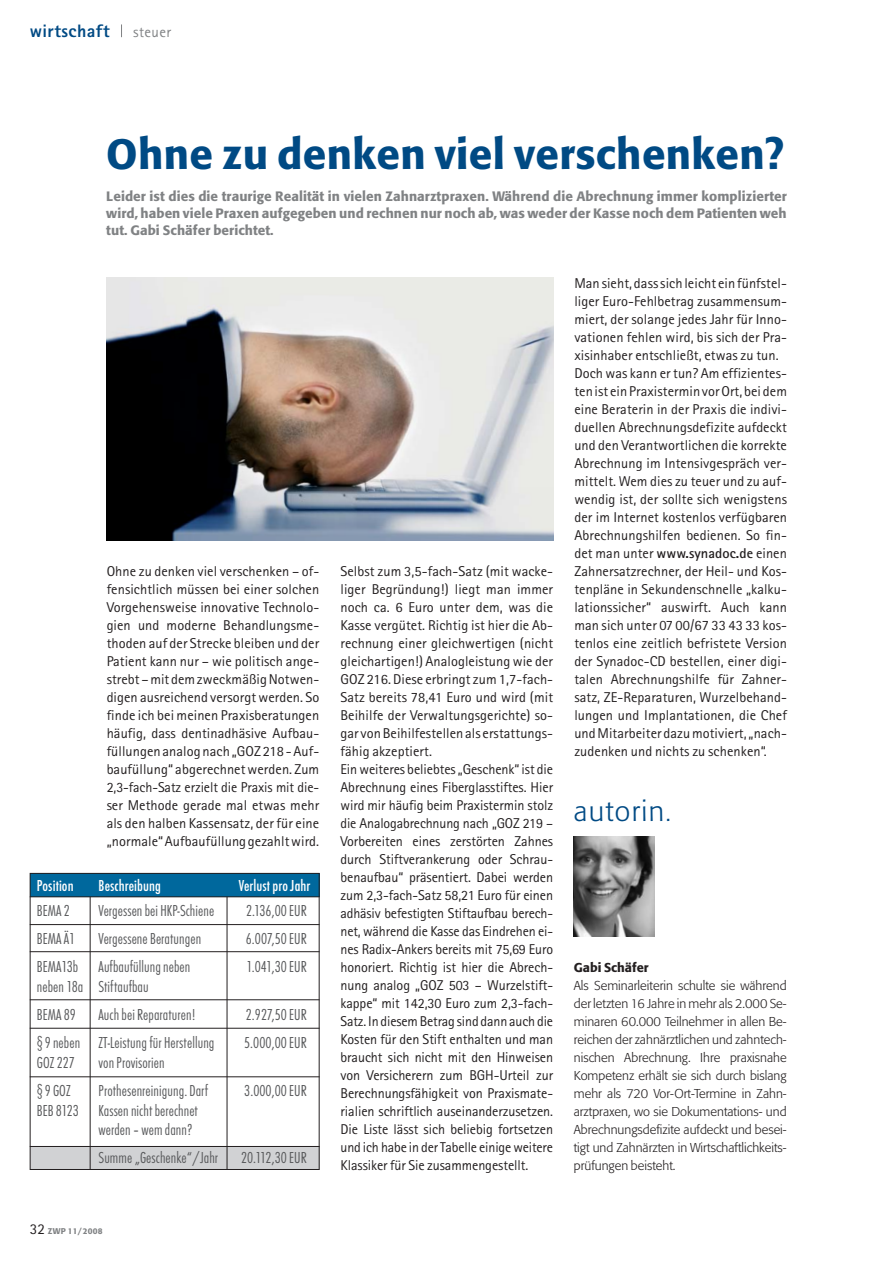
<style>
.page{position:relative;width:893px;height:1263px;background:#fff}
.page>*{position:absolute;margin:0;border:0;box-sizing:border-box;transform-origin:0 0}
.t1{font:500 42px "Formata";letter-spacing:.005em;color:#004a84}
.t2{font:300 28.5px "Formata";letter-spacing:.05em;color:#004a84}
.t3{font:800 18px "Rotis Sans Serif";letter-spacing:.025em;color:#004a84}
.t4{font:300 condensed 16.5px/28px "Futura T";letter-spacing:.005em;color:#58595b}
.t5{font:500 condensed 16.5px "Futura T";letter-spacing:.005em;color:#fff}
.t6{font:15px "Rotis Sans Serif";letter-spacing:.025em;color:#808284}
.t7{font:14.25px/18px "Rotis Sans Serif";letter-spacing:.005em;color:#231f20}
.t8{font:500 13.5px/17px "Formata";letter-spacing:.005em;color:#808284;text-align:justify}
.t9{font:300 12.75px/18px "Formata";color:#231f20;text-align:justify}
.t10{font:500 12.75px "Formata";color:#231f20}
.t11{font:500 8.25px "Formata";letter-spacing:.02em;color:#808284}
.s1{font-family:"Rotis Sans Serif";font-weight:400;font-size:15px;color:#231f20}
.s2{font-weight:700}
.s3{font-size:24px}
</style>
<div class="page">
<div style="left:30px;top:1146px;width:290px;height:24px;background:#d1d2d4"></div>
<div style="left:30px;top:873px;width:290px;height:24px;background:#00689d"></div>
<svg style="left:121px;top:24px;width:1px;height:13px"></svg>
<img style="left:574px;top:837px;width:81px;height:99px">
<div style="left:30px;top:873px;width:290px;height:297px;border:1px solid #231f20"></div>
<hr style="left:90px;top:897px;width:1px;height:273px;background:#231f20">
<hr style="left:30px;top:896px;width:290px;height:1px;background:#231f20">
<hr style="left:30px;top:924px;width:290px;height:1px;background:#231f20">
<hr style="left:30px;top:951px;width:290px;height:1px;background:#231f20">
<hr style="left:30px;top:999px;width:290px;height:1px;background:#231f20">
<hr style="left:30px;top:1028px;width:290px;height:1px;background:#231f20">
<hr style="left:30px;top:1076px;width:290px;height:1px;background:#231f20">
<hr style="left:30px;top:1146px;width:290px;height:1px;background:#231f20">
<hr style="left:227px;top:897px;width:1px;height:273px;background:#231f20">
<img style="left:106px;top:277px;width:447px;height:263px">
<p class="t3" style="left:30px;top:25px;width:81px">wirtschaft</p>
<p class="t6" style="left:133px;top:27px;width:39px">steuer</p>
<h1 class="t1" style="left:106px;top:135px;width:679px">Ohne zu denken viel verschenken?</h1>
<p class="t8" style="left:106px;top:189px;width:682px">Leider ist dies die traurige Realität in vielen Zahnarztpraxen. Während die Abrechnung immer komplizierter wird, haben viele Praxen aufgegeben und rechnen nur noch ab, was weder der Kasse noch dem Patienten weh tut. Gabi Schäfer berichtet.</p>
<p class="t7" style="left:107px;top:564px;width:214px;text-align:justify">Ohne zu denken viel verschenken – of&shy;fensichtlich müssen bei einer solchen Vorgehensweise innovative Technolo&shy;gien und moderne Behandlungsme&shy;thoden auf der Strecke bleiben und der Patient kann nur – wie politisch ange&shy;strebt – mit dem zweckmäßig Notwen&shy;digen ausreichend versorgt werden. So finde ich bei meinen Praxisberatungen häufig, dass dentinadhäsive Aufbau&shy;füllungen analog nach „GOZ 218 - Auf&shy;baufüllung“ abgerechnet werden. Zum 2,3-fach-Satz erzielt die Praxis mit die&shy;ser Methode gerade mal etwas mehr als den halben Kassensatz, der für eine „normale“ Aufbaufüllung gezahlt wird.</p>
<p class="t7" style="left:340px;top:564px;width:214px">Selbst zum 3,5-fach-Satz (mit wacke&shy;liger Begründung!) liegt man immer noch ca. 6 Euro unter dem, was die Kasse vergütet. Richtig ist hier die Ab&shy;rechnung einer gleichwertigen (nicht gleichartigen!) Analogleistung wie der GOZ 216. Diese erbringt zum 1,7-fach-Satz bereits 78,41 Euro und wird (mit Beihilfe der Verwaltungsgerichte) so&shy;gar von Beihilfestellen als erstattungs&shy;fähig akzeptiert.<br>Ein weiteres beliebtes „Geschenk“ ist die Abrechnung eines Fiberglasstiftes. Hier wird mir häufig beim Praxistermin stolz die Analogabrechnung nach „GOZ 219 – Vorbereiten eines zerstörten Zahnes durch Stiftverankerung oder Schrau&shy;benaufbau“ präsentiert. Dabei werden zum 2,3-fach-Satz 58,21 Euro für einen adhäsiv befestigten Stiftaufbau berech&shy;net, während die Kasse das Eindrehen ei&shy;nes Radix-Ankers bereits mit 75,69 Euro honoriert. Richtig ist hier die Abrech&shy;nung analog „GOZ 503 – Wurzelstift&shy;kappe“ mit 142,30 Euro zum 2,3-fach-Satz. In diesem Betrag sind dann auch die Kosten für den Stift enthalten und man braucht sich nicht mit den Hinweisen von Versicherern zum BGH-Urteil zur Berechnungsfähigkeit von Praxismate&shy;rialien schriftlich auseinanderzusetzen.<br>Die Liste lässt sich beliebig fortsetzen und ich habe in der Tabelle einige weitere Klassiker für Sie zusammengestellt.</p>
<p class="t5" style="left:37px;top:878px;width:38px">Position</p>
<p class="t5" style="left:99px;top:878px;width:64px">Beschreibung</p>
<p class="t5" style="left:239px;top:878px;width:73px">Verlust pro Jahr</p>
<p class="t4" style="left:37px;top:897px;width:34px">BEMA 2</p>
<p class="t4" style="left:99px;top:897px;width:117px">Vergessen bei HKP-Schiene</p>
<p class="t4" style="left:246px;top:897px;width:62px">2.136,00 EUR</p>
<p class="t4" style="left:37px;top:925px;width:40px">BEMA Ä1</p>
<p class="t4" style="left:99px;top:925px;width:104px">Vergessene Beratungen</p>
<p class="t4" style="left:246px;top:925px;width:63px">6.007,50 EUR</p>
<p class="t4" style="left:37px;top:953px;width:155px">BEMA13b Aufbaufüllung neben</p>
<p class="t4" style="left:246px;top:953px;width:62px">1.041,30 EUR</p>
<p class="t4" style="left:37px;top:973px;width:113px">neben 18a Stiftaufbau<br>BEMA 89</p>
<p class="t4" style="left:99px;top:1001px;width:99px">Auch bei Reparaturen!</p>
<p class="t4" style="left:246px;top:1001px;width:63px">2.927,50 EUR</p>
<p class="t4" style="left:37px;top:1029px;width:179px">§9 neben ZT-Leistung für Herstellung</p>
<p class="t4" style="left:244px;top:1029px;width:64px">5.000,00 EUR</p>
<p class="t4" style="left:37px;top:1049px;width:39px">GOZ 227</p>
<p class="t4" style="left:99px;top:1049px;width:68px">von Provisorien</p>
<p class="t4" style="left:37px;top:1077px;width:35px">§9 GOZ</p>
<p class="t4" style="left:99px;top:1077px;width:111px">Prothesenreinigung. Darf</p>
<p class="t4" style="left:244px;top:1077px;width:64px">3.000,00 EUR</p>
<p class="t4" style="left:99px;top:1101px;width:101px;line-height:19.8px;text-indent:-62px">BEB 8123 Kassen nicht berechnet werden – wem dann?</p>
<p class="t4" style="left:99px;top:1145px;width:121px">Summe „Geschenke“/Jahr</p>
<p class="t4" style="left:241px;top:1145px;width:67px">20.112,30 EUR</p>
<p class="t11" style="left:30px;top:1227px;width:74px"><span class="s1">32</span> ZWP 11/2008</p>
<p class="t7" style="left:574px;top:276px;width:214px">Man sieht, dass sich leicht ein fünfstel&shy;liger Euro-Fehlbetrag zusammensum&shy;miert, der solange jedes Jahr für Inno&shy;vationen fehlen wird, bis sich der Pra&shy;xisinhaber entschließt, etwas zu tun.<br>Doch was kann er tun? Am effizientes&shy;ten ist ein Praxistermin vor Ort, bei dem eine Beraterin in der Praxis die indivi&shy;duellen Abrechnungsdefizite aufdeckt und den Verantwortlichen die korrekte Abrechnung im Intensivgespräch ver&shy;mittelt. Wem dies zu teuer und zu auf&shy;wendig ist, der sollte sich wenigstens der im Internet kostenlos verfügbaren Abrechnungshilfen bedienen. So fin&shy;det man unter <span class="s2">www.synadoc.de</span> einen Zahnersatzrechner, der Heil- und Kos&shy;tenpläne in Sekundenschnelle „kalku&shy;lationssicher“ auswirft. Auch kann man sich unter 07 00/67 33 43 33 kos&shy;tenlos eine zeitlich befristete Version der Synadoc-CD bestellen, einer digi&shy;talen Abrechnungshilfe für Zahner&shy;satz, ZE-Reparaturen, Wurzelbehand&shy;lungen und Implantationen, die Chef und Mitarbeiter dazu motiviert, „nach&shy;zudenken und nichts zu schenken“.</p>
<h2 class="t2" style="left:574px;top:798px;width:98px">autorin<span class="s3">.</span></h2>
<p class="t10" style="left:574px;top:962px;width:76px">Gabi Schäfer</p>
<p class="t9" style="left:574px;top:977px;width:214px">Als Seminarleiterin schulte sie während der letzten 16 Jahre in mehr als 2.000 Se&shy;minaren 60.000 Teilnehmer in allen Be&shy;reichen der zahnärztlichen und zahntech&shy;nischen Abrechnung. Ihre praxisnahe Kompetenz erhält sie sich durch bislang mehr als 720 Vor-Ort-Termine in Zahn&shy;arztpraxen, wo sie Dokumentations- und Abrechnungsdefizite aufdeckt und besei&shy;tigt und Zahnärzten in Wirtschaftlichkeits&shy;prüfungen beisteht.</p>
</div>
